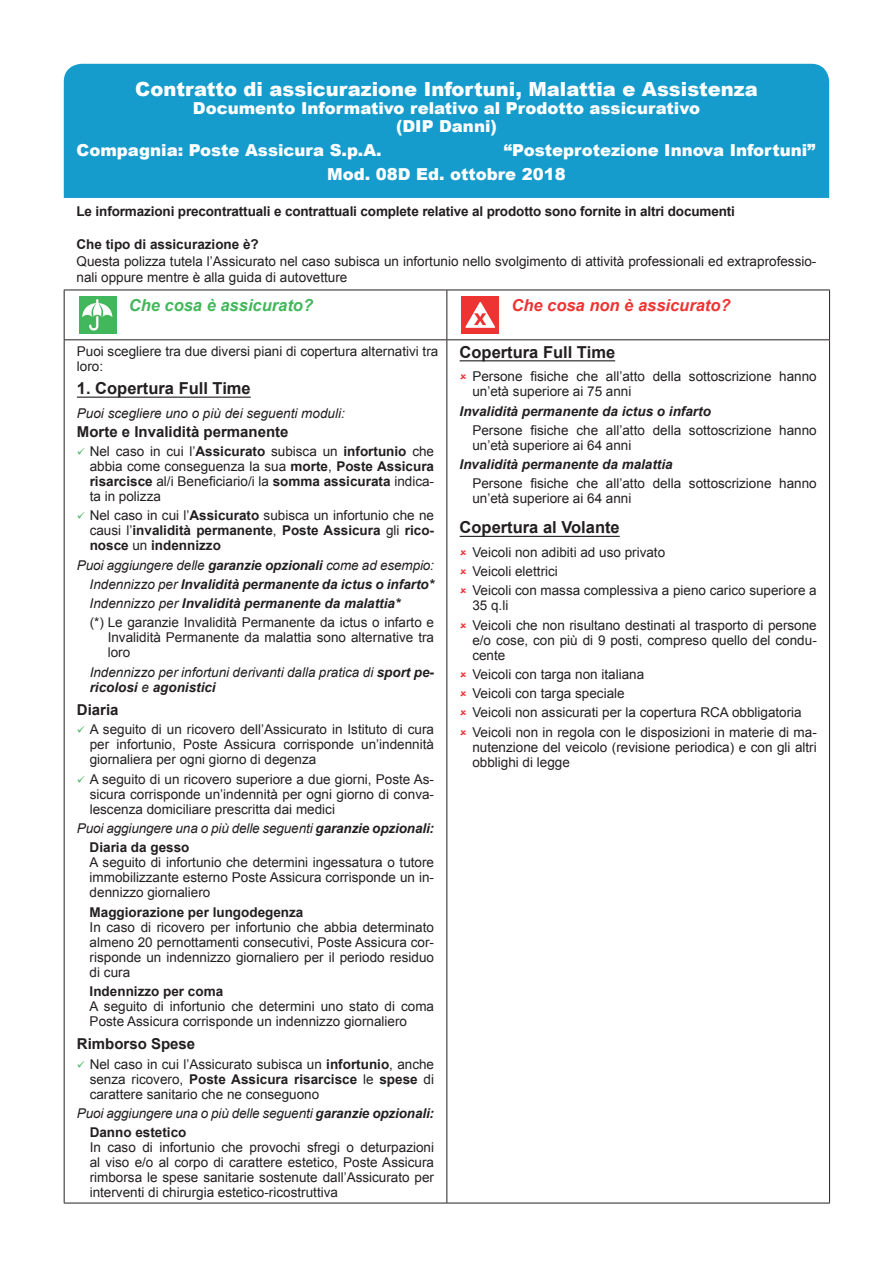
<style>
.page{position:relative;width:893px;height:1263px;background:#fff}
.page>*{position:absolute;margin:0;border:0;box-sizing:border-box;transform-origin:0 0}
.t1{font:900 19.5px "Arial";color:#fff}
.t2{font:900 16.5px "Arial";color:#fff}
.Normal__Web{font:700 16.5px "Arial";color:#231f20}
.t3{font:italic 700 16.5px "Arial";color:#ee3433}
.t4{font:italic 700 16.5px "Arial";color:#42b75b}
.Normal__Web-2{font:700 15px "Arial";color:#231f20}
.List_Paragraph{font:13.5px/15px "Arial";color:#231f20;text-align:justify}
.List_Paragraph-2{font:700 13.5px/15px "Arial";letter-spacing:-.01em;color:#231f20;text-align:justify}
.List_Paragraph-3{font:italic 13.5px/15px "Arial";letter-spacing:-.01em;color:#231f20}
.List_Paragraph-4{font:italic 700 13.5px "Arial";color:#231f20}
.Normal__Web-3{font:700 13.5px "Arial";color:#231f20}
.Normal__Web-4{font:13.5px/15px "Arial";color:#231f20}
.Normal__Web-5{font:italic 13.5px "Arial";color:#231f20}
.s1{color:#42b75b}
.s2{font-weight:700}
.s3{font-weight:400}
</style>
<div class="page">
<hr style="left:64px;top:290px;width:383px;height:1px;background:#231f20">
<hr style="left:64px;top:290px;width:1px;height:49px;background:#231f20">
<hr style="left:447px;top:290px;width:383px;height:1px;background:#231f20">
<hr style="left:446px;top:290px;width:1px;height:49px;background:#231f20">
<hr style="left:829px;top:290px;width:1px;height:49px;background:#231f20">
<hr style="left:64px;top:339px;width:383px;height:1px;background:#231f20">
<hr style="left:64px;top:340px;width:1px;height:863px;background:#231f20">
<hr style="left:447px;top:339px;width:383px;height:1px;background:#231f20">
<hr style="left:446px;top:340px;width:1px;height:863px;background:#231f20">
<hr style="left:829px;top:340px;width:1px;height:863px;background:#231f20">
<hr style="left:64px;top:1203px;width:383px;height:1px;background:#231f20">
<hr style="left:447px;top:1203px;width:383px;height:1px;background:#231f20">
<div style="left:79px;top:296px;width:38px;height:38px;background:#40b75c"></div>
<img style="left:82px;top:300px;width:31px;height:30px">
<svg style="left:90px;top:303px;width:15px;height:14px"></svg>
<div style="left:461px;top:296px;width:38px;height:38px;background:#ee3433"></div>
<svg style="left:465px;top:302px;width:30px;height:26px"></svg>
<hr style="left:77px;top:397px;width:174px;height:1px;background:#231f20">
<hr style="left:460px;top:360px;width:155px;height:1px;background:#231f20">
<hr style="left:460px;top:536px;width:160px;height:1px;background:#231f20">
<div style="left:64px;top:64px;width:765px;height:134px;background:#159ccd"></div>
<p class="t1" style="left:135px;top:75px;width:624px">Contratto di assicurazione Infortuni, Malattia e Assistenza</p>
<p class="t2" style="left:193px;top:96px;width:509px">Documento Informativo relativo al Prodotto assicurativo</p>
<p class="t2" style="left:396px;top:114px;width:102px">(DIP Danni)</p>
<p class="t2" style="left:77px;top:138px;width:307px">Compagnia: Poste Assicura S.p.A.</p>
<p class="t2" style="left:504px;top:138px;width:313px">“Posteprotezione Innova Infortuni”</p>
<p class="t2" style="left:327px;top:162px;width:240px">Mod. 08D Ed. ottobre 2018</p>
<p class="List_Paragraph-2" style="left:77px;top:204px;width:660px">Le informazioni precontrattuali e contrattuali complete relative al prodotto sono fornite in altri documenti</p>
<p class="List_Paragraph-2" style="left:77px;top:237px;width:184px">Che tipo di assicurazione è?</p>
<p class="List_Paragraph" style="left:77px;top:253px;width:741px;line-height:16.5px">Questa polizza tutela l’Assicurato nel caso subisca un infortunio nello svolgimento di attività professionali ed extraprofessio&shy;nali oppure mentre è alla guida di autovetture</p>
<p class="t4" style="left:129px;top:295px;width:186px">Che cosa è assicurato?</p>
<p class="t3" style="left:511px;top:295px;width:221px">Che cosa non è assicurato?</p>
<p class="Normal__Web-4" style="left:77px;top:344px;width:363px">Puoi scegliere tra due diversi piani di copertura alternativi tra loro:</p>
<p class="Normal__Web" style="left:77px;top:377px;width:175px">1. Copertura Full Time</p>
<p class="Normal__Web-5" style="left:77px;top:404px;width:269px">Puoi scegliere uno o più dei seguenti moduli:</p>
<p class="Normal__Web-2" style="left:77px;top:422px;width:213px">Morte e Invalidità permanente</p>
<p class="List_Paragraph" style="left:90px;top:444px;width:346px;text-indent:-13px"><span class="s1">✓</span> Nel caso in cui l’<span class="s2">Assicurato</span> subisca un <span class="s2">infortunio</span> che abbia come conseguenza la sua <span class="s2">morte</span>, <span class="s2">Poste Assicura risarcisce</span> al/i Beneficiario/i la <span class="s2">somma assicurata</span> indica&shy;ta in polizza</p>
<p class="List_Paragraph-2" style="left:90px;top:509px;width:346px;text-indent:-13px"><span class="s1">✓</span> <span class="s3">Nel caso in cui l’</span>Assicurato <span class="s3">subisca un infortunio che ne causi l’</span>invalidità permanente<span class="s3">,</span> Poste Assicura <span class="s3">gli</span> rico&shy;nosce <span class="s3">un</span> indennizzo</p>
<p class="List_Paragraph-3" style="left:77px;top:558px;width:359px">Puoi aggiungere delle <span class="s2">garanzie opzionali</span> come ad esempio:</p>
<p class="List_Paragraph-4" style="left:90px;top:575px;width:346px"><span class="s3">Indennizzo per</span> Invalidità permanente da ictus o infarto*</p>
<p class="List_Paragraph-4" style="left:90px;top:595px;width:312px"><span class="s3">Indennizzo per</span> Invalidità permanente da malattia*</p>
<p class="List_Paragraph" style="left:108px;top:615px;width:328px;text-indent:-18px">(*) Le garanzie Invalidità Permanente da ictus o infarto e Invalidità Permanente da malattia sono alternative tra loro</p>
<p class="List_Paragraph-3" style="left:90px;top:665px;width:346px">Indennizzo per infortuni derivanti dalla pratica di <span class="s2">sport pe&shy;ricolosi</span> e <span class="s2">agonistici</span></p>
<p class="Normal__Web-2" style="left:77px;top:700px;width:43px">Diaria</p>
<p class="List_Paragraph" style="left:90px;top:722px;width:346px;text-indent:-13px"><span class="s1">✓</span> A seguito di un ricovero dell’Assicurato in Istituto di cura per infortunio, Poste Assicura corrisponde un’indennità giornaliera per ogni giorno di degenza</p>
<p class="List_Paragraph" style="left:90px;top:772px;width:346px;text-indent:-13px"><span class="s1">✓</span> A seguito di un ricovero superiore a due giorni, Poste As&shy;sicura corrisponde un’indennità per ogni giorno di conva&shy;lescenza domiciliare prescritta dai medici</p>
<p class="List_Paragraph-3" style="left:77px;top:821px;width:359px">Puoi aggiungere una o più delle seguenti <span class="s2">garanzie opzionali:</span></p>
<p class="Normal__Web-3" style="left:90px;top:839px;width:101px">Diaria da gesso</p>
<p class="List_Paragraph" style="left:90px;top:855px;width:346px">A seguito di infortunio che determini ingessatura o tutore immobilizzante esterno Poste Assicura corrisponde un in&shy;dennizzo giornaliero</p>
<p class="Normal__Web-3" style="left:90px;top:903px;width:215px">Maggiorazione per lungodegenza</p>
<p class="List_Paragraph" style="left:90px;top:919px;width:346px">In caso di ricovero per infortunio che abbia determinato almeno 20 pernottamenti consecutivi, Poste Assicura cor&shy;risponde un indennizzo giornaliero per il periodo residuo di cura</p>
<p class="Normal__Web-3" style="left:90px;top:982px;width:135px">Indennizzo per coma</p>
<p class="List_Paragraph" style="left:90px;top:999px;width:346px">A seguito di infortunio che determini uno stato di coma<br>Poste Assicura corrisponde un indennizzo giornaliero</p>
<p class="Normal__Web-2" style="left:77px;top:1034px;width:120px">Rimborso Spese</p>
<p class="List_Paragraph" style="left:90px;top:1056px;width:346px;text-indent:-13px"><span class="s1">✓</span> Nel caso in cui l’Assicurato subisca un <span class="s2">infortunio</span>, anche senza ricovero, <span class="s2">Poste Assicura risarcisce</span> le <span class="s2">spese</span> di carattere sanitario che ne conseguono</p>
<p class="List_Paragraph-3" style="left:77px;top:1106px;width:359px">Puoi aggiungere una o più delle seguenti <span class="s2">garanzie opzionali:</span></p>
<p class="Normal__Web-3" style="left:90px;top:1123px;width:98px">Danno estetico</p>
<p class="List_Paragraph" style="left:90px;top:1140px;width:346px">In caso di infortunio che provochi sfregi o deturpazioni al viso e/o al corpo di carattere estetico, Poste Assicura rimborsa le spese sanitarie sostenute dall’Assicurato per interventi di chirurgia estetico-ricostruttiva</p>
<p class="Normal__Web" style="left:460px;top:341px;width:157px">Copertura Full Time</p>
<p class="List_Paragraph" style="left:472px;top:369px;width:346px">Persone fisiche che all’atto della sottoscrizione hanno un’età superiore ai 75 anni</p>
<p class="List_Paragraph-4" style="left:460px;top:402px;width:253px">Invalidità permanente da ictus o infarto</p>
<p class="List_Paragraph" style="left:472px;top:423px;width:346px">Persone fisiche che all’atto della sottoscrizione hanno un’età superiore ai 64 anni</p>
<p class="List_Paragraph-4" style="left:460px;top:456px;width:215px">Invalidità permanente da malattia</p>
<p class="List_Paragraph" style="left:472px;top:476px;width:346px">Persone fisiche che all’atto della sottoscrizione hanno un’età superiore ai 64 anni</p>
<p class="Normal__Web" style="left:460px;top:517px;width:162px">Copertura al Volante</p>
<p class="List_Paragraph" style="left:472px;top:545px;width:194px">Veicoli non adibiti ad uso privato</p>
<p class="List_Paragraph" style="left:472px;top:564px;width:87px">Veicoli elettrici</p>
<p class="List_Paragraph" style="left:472px;top:583px;width:346px">Veicoli con massa complessiva a pieno carico superiore a<br>35 q.li</p>
<p class="List_Paragraph" style="left:472px;top:617px;width:346px">Veicoli che non risultano destinati al trasporto di persone e/o cose, con più di 9 posti, compreso quello del condu&shy;cente</p>
<p class="List_Paragraph" style="left:472px;top:667px;width:173px">Veicoli con targa non italiana</p>
<p class="List_Paragraph" style="left:472px;top:686px;width:154px">Veicoli con targa speciale</p>
<p class="List_Paragraph" style="left:472px;top:705px;width:331px">Veicoli non assicurati per la copertura RCA obbligatoria</p>
<p class="List_Paragraph" style="left:472px;top:724px;width:346px">Veicoli non in regola con le disposizioni in materie di ma&shy;nutenzione del veicolo (revisione periodica) e con gli altri obblighi di legge</p>
</div>
